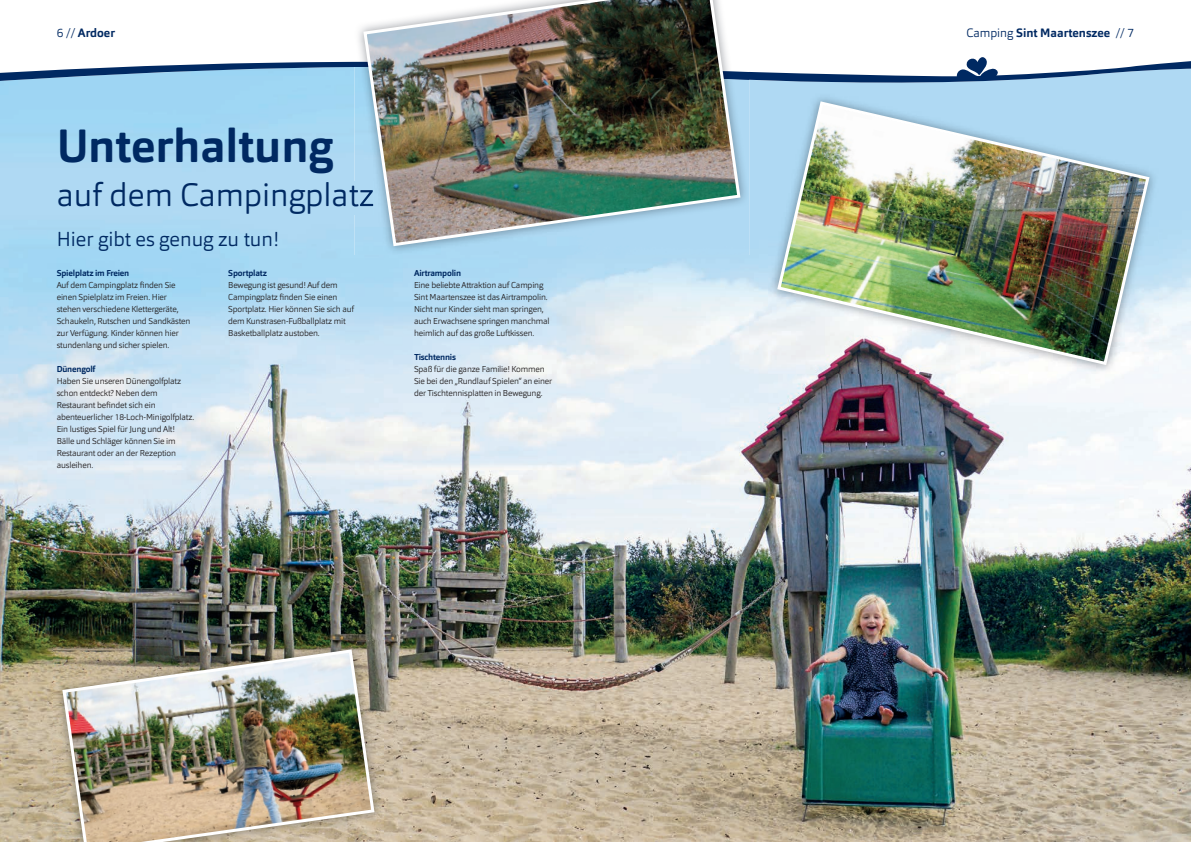
<style>
.page{position:relative;width:1191px;height:842px;background:#fff}
.page>*{position:absolute;margin:0;border:0;box-sizing:border-box;transform-origin:0 0}
.t1{font:700 46px "Orgon";color:#002962}
.t2{font:300 32px "Orgon";color:#002962}
.t3{font:300 20px "Orgon";color:#002962}
.t4{font:700 12px "Orgon";color:#002962}
.t5{font:300 8.5px/12px "Orgon";letter-spacing:-.02em;color:#231f20}
.t6{font:700 8.5px "Orgon";letter-spacing:-.02em;color:#002962}
.s1{font-weight:300}
</style>
<div class="page">
<img style="left:0;top:101px;width:1191px;height:741px">
<svg style="left:0;top:94px;width:1191px;height:7px;background:#a0d5f3"></svg>
<svg style="left:0;top:57px;width:1191px;height:37px"></svg>
<img style="left:54px;top:640px;width:329px;height:202px">
<img style="left:62px;top:649px;width:312px;height:193px">
<img style="left:354px;top:28px;width:395px;height:34px">
<img style="left:354px;top:80px;width:215px;height:175px">
<div style="left:569px;top:80px;width:180px;height:175px;background:#afd9f3"></div>
<img style="left:354px;top:182px;width:9px;height:32px">
<img style="left:354px;top:62px;width:395px;height:18px">
<img style="left:363px;top:0;width:377px;height:246px">
<img style="left:768px;top:93px;width:390px;height:281px">
<img style="left:777px;top:101px;width:372px;height:264px">
<h3 class="t4" style="left:57px;top:25px;width:60px"><span class="s1">6 //</span> Ardoer</h3>
<h3 class="t4" style="left:966px;top:25px;width:169px"><span class="s1">Camping</span> Sint Maartenszee <span class="s1">// 7</span></h3>
<h1 class="t1" style="left:57px;top:116px;width:278px">Unterhaltung</h1>
<h2 class="t2" style="left:57px;top:175px;width:319px">auf dem Campingplatz</h2>
<h3 class="t3" style="left:57px;top:226px;width:224px">Hier gibt es genug zu tun!</h3>
<p class="t6" style="left:57px;top:268px;width:74px">Spielplatz im Freien</p>
<p class="t5" style="left:57px;top:279px;width:135px">Auf dem Campingplatz finden Sie einen Spielplatz im Freien. Hier stehen verschiedene Klettergeräte, Schaukeln, Rutschen und Sandkästen zur Verfügung. Kinder können hier stundenlang und sicher spielen.</p>
<p class="t6" style="left:57px;top:364px;width:40px">Dünengolf</p>
<p class="t5" style="left:57px;top:375px;width:139px">Haben Sie unseren Dünengolfplatz schon entdeckt? Neben dem<br>Restaurant befindet sich ein abenteuerlicher 18-Loch-Minigolfplatz.<br>Ein lustiges Spiel für Jung und Alt!<br>Bälle und Schläger können Sie im<br>Restaurant oder an der Rezeption ausleihen.</p>
<p class="t6" style="left:228px;top:268px;width:40px">Sportplatz</p>
<p class="t5" style="left:228px;top:279px;width:127px">Bewegung ist gesund! Auf dem<br>Campingplatz finden Sie einen<br>Sportplatz. Hier können Sie sich auf dem Kunstrasen-Fußballplatz mit<br>Basketballplatz austoben.</p>
<p class="t6" style="left:414px;top:268px;width:49px">Airtrampolin</p>
<p class="t5" style="left:414px;top:279px;width:137px">Eine beliebte Attraktion auf Camping Sint Maartenszee ist das Airtrampolin.<br>Nicht nur Kinder sieht man springen, auch Erwachsene springen manchmal heimlich auf das große Luftkissen.</p>
<p class="t6" style="left:414px;top:352px;width:44px">Tischtennis</p>
<p class="t5" style="left:414px;top:363px;width:140px">Spaß für die ganze Familie! Kommen<br>Sie bei den „Rundlauf Spielen“ an einer der Tischtennisplatten in Bewegung.</p>
</div>
